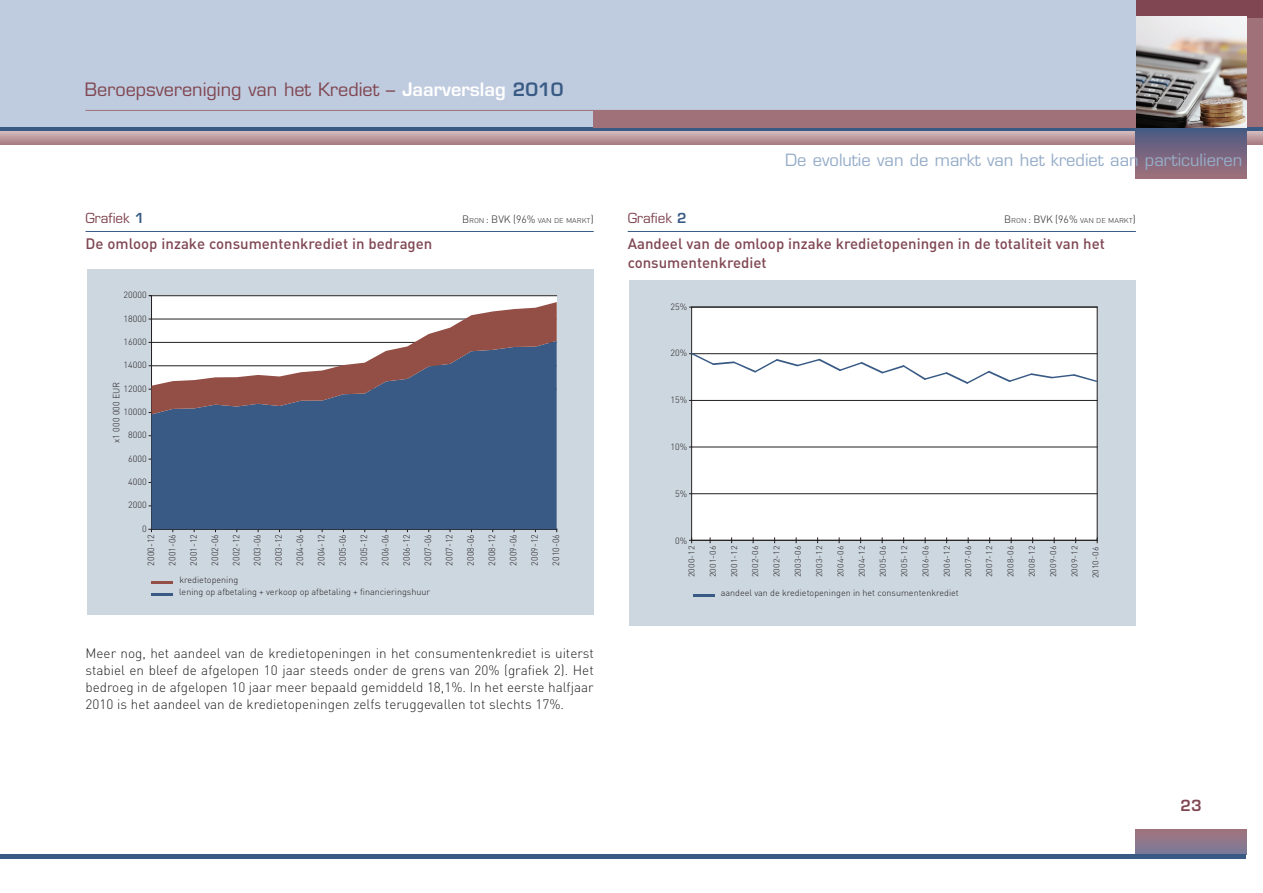
<style>
.page{position:relative;width:1263px;height:893px;background:#fff}
.page>*{position:absolute;margin:0;border:0;box-sizing:border-box;transform-origin:0 0}
.t1{font:18px "Eurostile LT Std";color:#804752}
.t2{font:16.5px "Eurostile LT Std";color:#96adc9}
.t3{font:500 15px/18.9px "DIN";color:#804752}
.t4{font:600 15px "Eurostile LT Std";color:#804752}
.t5{font:300 13.5px/17px "DIN";color:#231f20;text-align:justify}
.t6{font:13.5px "Eurostile LT Std";color:#804752}
.t7{font:300 9px "DIN";color:#231f20}
.t8{font:300 8.25px "DIN";color:#231f20;scale:1.09 1}
.t9{font:300 6.9px "DIN";color:#231f20;scale:1.09 1}
.s1{font-weight:600;color:#fff}
.s2{font-weight:600;color:#385a84}
.s3{font-size:10.5px}
</style>
<div class="page">
<div style="left:0;top:0;width:1263px;height:127px;background:#bfcbde"></div>
<hr style="left:86px;top:110px;width:1050px;height:1px;background:#a07179">
<div style="left:1246px;top:0;width:17px;height:127px;background:#a07179"></div>
<div style="left:0;top:127px;width:1263px;height:5px;background:#385a84"></div>
<div style="left:1136px;top:0;width:127px;height:18px;background:#804752"></div>
<svg style="left:1px;top:132px;width:1262px;height:12px;background:#bc9a9e"></svg>
<div style="left:1136px;top:127px;width:110px;height:51px;background:linear-gradient(to bottom,#465984,#a1717b)"></div>
<div style="left:594px;top:110px;width:542px;height:17px;background:#a07179"></div>
<div style="left:1136px;top:829px;width:110px;height:26px;background:linear-gradient(to bottom,#a3737c,#797b99)"></div>
<hr style="left:0;top:855px;width:1246px;height:4px;background:#385a84">
<svg style="left:0;top:131px;width:1px;height:13px"></svg>
<hr style="left:86px;top:231px;width:508px;height:1px;background:#385a84">
<hr style="left:628px;top:231px;width:508px;height:1px;background:#385a84">
<div style="left:87px;top:269px;width:507px;height:346px;background:#cdd7e0"></div>
<hr style="left:152px;top:581px;width:21px;height:3px;background:#934e45">
<hr style="left:152px;top:594px;width:21px;height:2px;background:#385a84">
<div style="left:151px;top:296px;width:406px;height:233px;background:#fff"></div>
<hr style="left:149px;top:389px;width:407px;height:1px;background:#231f20">
<hr style="left:149px;top:365px;width:407px;height:1px;background:#231f20">
<hr style="left:149px;top:342px;width:407px;height:1px;background:#231f20">
<hr style="left:149px;top:319px;width:407px;height:1px;background:#231f20">
<hr style="left:150px;top:295px;width:407px;height:1px;background:#231f20">
<hr style="left:151px;top:296px;width:1px;height:233px;background:#231f20">
<hr style="left:149px;top:529px;width:408px;height:1px;background:#231f20">
<div style="left:151px;top:414px;width:406px;height:115px;background:#385a84"></div>
<svg style="left:151px;top:302px;width:406px;height:112px"></svg>
<div style="left:629px;top:280px;width:507px;height:346px;background:#cdd7e0"></div>
<hr style="left:693px;top:594px;width:21px;height:2px;background:#385a84">
<div style="left:692px;top:307px;width:405px;height:233px;background:#fff"></div>
<hr style="left:692px;top:493px;width:405px;height:1px;background:#231f20">
<hr style="left:692px;top:447px;width:405px;height:1px;background:#231f20">
<hr style="left:692px;top:400px;width:405px;height:1px;background:#231f20">
<hr style="left:692px;top:307px;width:405px;height:1px;background:#231f20">
<hr style="left:692px;top:540px;width:405px;height:1px;background:#231f20">
<svg style="left:689px;top:353px;width:408px;height:31px"></svg>
<img style="left:1136px;top:17px;width:110px;height:110px">
<p class="t1" style="left:85px;top:82px;width:480px">Beroepsvereniging van het Krediet – <span class="s1">Jaarverslag</span> <span class="s2">2010</span></p>
<p class="t6" style="left:86px;top:212px;width:60px">Grafiek <span class="s2">1</span></p>
<p class="t9" style="left:462px;top:218px;width:122px"><span class="s3">B</span>RON <span class="s3">: BVK (96%</span> VAN DE MARKT<span class="s3">)</span></p>
<p class="t3" style="left:86px;top:236px;width:348px">De omloop inzake consumentenkrediet in bedragen</p>
<p class="t7" style="left:124px;top:292px;width:25px">20000</p>
<p class="t7" style="left:124px;top:315px;width:25px">18000</p>
<p class="t7" style="left:124px;top:339px;width:25px">16000</p>
<p class="t7" style="left:124px;top:362px;width:25px">14000</p>
<p class="t7" style="left:113px;top:443px;width:62px;rotate:-90deg">x1 000 000 EUR</p>
<p class="t7" style="left:124px;top:385px;width:25px">12000</p>
<p class="t7" style="left:124px;top:409px;width:25px">10000</p>
<p class="t7" style="left:128px;top:432px;width:20px">8000</p>
<p class="t7" style="left:128px;top:455px;width:20px">6000</p>
<p class="t7" style="left:128px;top:479px;width:20px">4000</p>
<p class="t7" style="left:128px;top:502px;width:20px">2000</p>
<p class="t7" style="left:142px;top:525px;width:6px">0</p>
<p class="t7" style="left:148px;top:565px;width:33px;rotate:-90deg">2000-12</p>
<p class="t7" style="left:169px;top:565px;width:33px;rotate:-90deg">2001-06</p>
<p class="t7" style="left:190px;top:565px;width:33px;rotate:-90deg">2001-12</p>
<p class="t7" style="left:212px;top:565px;width:33px;rotate:-90deg">2002-06</p>
<p class="t7" style="left:233px;top:565px;width:33px;rotate:-90deg">2002-12</p>
<p class="t7" style="left:254px;top:565px;width:33px;rotate:-90deg">2003-06</p>
<p class="t7" style="left:276px;top:565px;width:33px;rotate:-90deg">2003-12</p>
<p class="t7" style="left:297px;top:565px;width:33px;rotate:-90deg">2004-06</p>
<p class="t7" style="left:318px;top:565px;width:33px;rotate:-90deg">2004-12</p>
<p class="t7" style="left:340px;top:565px;width:33px;rotate:-90deg">2005-06</p>
<p class="t7" style="left:361px;top:565px;width:33px;rotate:-90deg">2005-12</p>
<p class="t7" style="left:382px;top:565px;width:33px;rotate:-90deg">2006-06</p>
<p class="t7" style="left:403px;top:565px;width:33px;rotate:-90deg">2006-12</p>
<p class="t7" style="left:425px;top:565px;width:33px;rotate:-90deg">2007-06</p>
<p class="t7" style="left:446px;top:565px;width:33px;rotate:-90deg">2007-12</p>
<p class="t7" style="left:467px;top:565px;width:33px;rotate:-90deg">2008-06</p>
<p class="t7" style="left:489px;top:565px;width:33px;rotate:-90deg">2008-12</p>
<p class="t7" style="left:510px;top:565px;width:33px;rotate:-90deg">2009-06</p>
<p class="t7" style="left:531px;top:565px;width:33px;rotate:-90deg">2009-12</p>
<p class="t7" style="left:553px;top:565px;width:33px;rotate:-90deg">2010-06</p>
<p class="t7" style="left:179px;top:577px;width:60px">kredietopening</p>
<p class="t7" style="left:179px;top:589px;width:252px">lening op afbetaling + verkoop op afbetaling + financieringshuur</p>
<p class="t5" style="left:86px;top:647px;width:510px">Meer nog, het aandeel van de kredietopeningen in het consumentenkrediet is uiterst stabiel en bleef de afgelopen 10 jaar steeds onder de grens van 20% (grafiek 2). Het bedroeg in de afgelopen 10 jaar meer bepaald gemiddeld 18,1%. In het eerste halfjaar 2010 is het aandeel van de kredietopeningen zelfs teruggevallen tot slechts 17%.</p>
<p class="t2" style="left:785px;top:154px;width:459px">De evolutie van de markt van het krediet aan particulieren</p>
<p class="t6" style="left:628px;top:212px;width:60px">Grafiek <span class="s2">2</span></p>
<p class="t9" style="left:1004px;top:218px;width:122px"><span class="s3">B</span>RON <span class="s3">: BVK (96%</span> VAN DE MARKT<span class="s3">)</span></p>
<p class="t3" style="left:628px;top:236px;width:479px">Aandeel van de omloop inzake kredietopeningen in de totaliteit van het consumentenkrediet</p>
<p class="t7" style="left:670px;top:303px;width:18px">25%</p>
<p class="t7" style="left:670px;top:350px;width:18px">20%</p>
<p class="t7" style="left:670px;top:397px;width:18px">15%</p>
<p class="t7" style="left:670px;top:444px;width:18px">10%</p>
<p class="t7" style="left:675px;top:491px;width:14px">5%</p>
<p class="t7" style="left:675px;top:538px;width:14px">0%</p>
<p class="t8" style="left:689px;top:577px;width:30px;rotate:-90deg">2000-12</p>
<p class="t8" style="left:710px;top:577px;width:30px;rotate:-90deg">2001-06</p>
<p class="t8" style="left:731px;top:577px;width:30px;rotate:-90deg">2001-12</p>
<p class="t8" style="left:752px;top:577px;width:30px;rotate:-90deg">2002-06</p>
<p class="t8" style="left:774px;top:577px;width:30px;rotate:-90deg">2002-12</p>
<p class="t8" style="left:795px;top:577px;width:30px;rotate:-90deg">2003-06</p>
<p class="t8" style="left:816px;top:577px;width:30px;rotate:-90deg">2003-12</p>
<p class="t8" style="left:837px;top:577px;width:30px;rotate:-90deg">2004-06</p>
<p class="t8" style="left:859px;top:577px;width:30px;rotate:-90deg">2004-12</p>
<p class="t8" style="left:880px;top:577px;width:30px;rotate:-90deg">2005-06</p>
<p class="t8" style="left:901px;top:577px;width:30px;rotate:-90deg">2005-12</p>
<p class="t8" style="left:923px;top:577px;width:30px;rotate:-90deg">2006-06</p>
<p class="t8" style="left:944px;top:577px;width:30px;rotate:-90deg">2006-12</p>
<p class="t8" style="left:965px;top:577px;width:30px;rotate:-90deg">2007-06</p>
<p class="t8" style="left:986px;top:577px;width:30px;rotate:-90deg">2007-12</p>
<p class="t8" style="left:1008px;top:577px;width:30px;rotate:-90deg">2008-06</p>
<p class="t8" style="left:1029px;top:577px;width:30px;rotate:-90deg">2008-12</p>
<p class="t8" style="left:1050px;top:577px;width:30px;rotate:-90deg">2009-06</p>
<p class="t8" style="left:1071px;top:577px;width:30px;rotate:-90deg">2009-12</p>
<p class="t8" style="left:1093px;top:578px;width:30px;rotate:-90deg">2010-06</p>
<p class="t7" style="left:721px;top:589px;width:240px">aandeel van de kredietopeningen in het consumentenkrediet</p>
<p class="t4" style="left:1180px;top:799px;width:23px">23</p>
</div>
